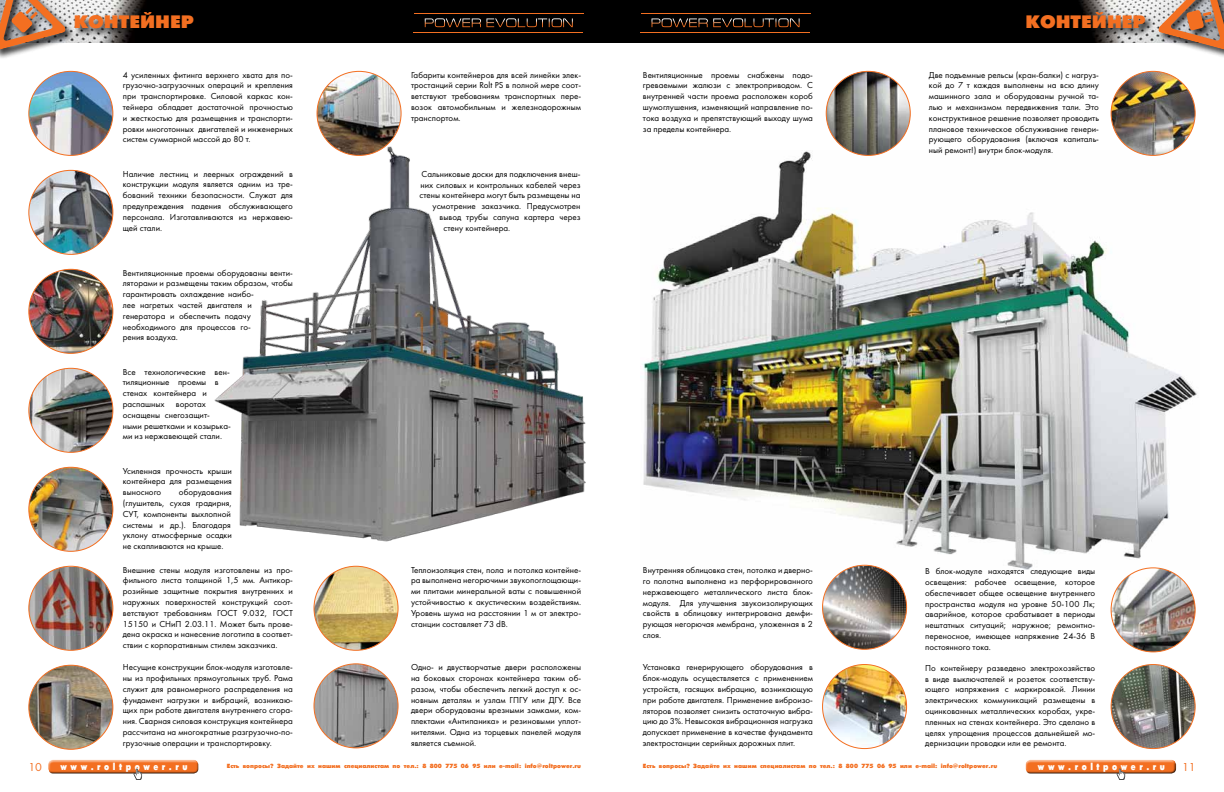
<style>
.page{position:relative;width:1224px;height:792px;background:#fff}
.page>*{position:absolute;margin:0;border:0;box-sizing:border-box;transform-origin:0 0}
.t1{font:18px "Futuris XC";color:#f36f21}
.t2{font:12px "Futura Book C";color:#f36f21}
.t3{font:9.9px "Futuris XC";letter-spacing:.45em;color:#fff;scale:.8 1}
.t4{font:9px/10.8px "Futura Book C";color:#000;text-align:justify}
.t5{font:6px "Futuris XC";color:#f36f21}
</style>
<div class="page">
<div style="left:75px;top:0;width:1083px;height:42px;background:#000"></div>
<svg style="left:435px;top:18px;width:138px;height:9px"></svg>
<hr style="left:414px;top:32px;width:169px;height:1px;background:#f36f21">
<hr style="left:414px;top:13px;width:170px;height:1px;background:#f36f21">
<svg style="left:662px;top:18px;width:138px;height:9px"></svg>
<hr style="left:640px;top:32px;width:170px;height:1px;background:#f36f21">
<hr style="left:641px;top:13px;width:169px;height:1px;background:#f36f21">
<div style="left:0;top:0;width:75px;height:59px;background:#000;opacity:.75"></div>
<svg style="left:0;top:0;width:66px;height:50px;background:#bb896c"></svg>
<div style="left:1158px;top:0;width:66px;height:59px;background:#000;opacity:.75"></div>
<svg style="left:1158px;top:0;width:66px;height:50px;background:#c08e71"></svg>
<div style="left:1025px;top:759px;width:152px;height:14px;background:#fef8f4"></div>
<div style="left:1025px;top:760px;width:152px;height:15px;background:#000;opacity:.75"></div>
<div style="left:48px;top:759px;width:151px;height:14px;background:#fef8f4"></div>
<div style="left:48px;top:760px;width:151px;height:15px;background:#000;opacity:.75"></div>
<svg style="left:1117px;top:769px;width:8px;height:11px"></svg>
<svg style="left:134px;top:769px;width:8px;height:11px"></svg>
<img style="left:214px;top:145px;width:372px;height:397px">
<div style="left:74px;top:11px;width:129px;height:27px;background:#000;opacity:.75"></div>
<div style="left:1026px;top:11px;width:129px;height:27px;background:#000;opacity:.75"></div>
<img style="left:642px;top:151px;width:555px;height:419px">
<img style="left:1111px;top:568px;width:84px;height:84px;border-radius:42px">
<img style="left:826px;top:71px;width:84px;height:84px;border-radius:42px">
<img style="left:823px;top:566px;width:84px;height:83px">
<img style="left:1111px;top:71px;width:84px;height:84px;border-radius:41px">
<img style="left:1111px;top:665px;width:84px;height:84px;border-radius:42px">
<img style="left:823px;top:665px;width:84px;height:84px;border-radius:42px">
<img style="left:29px;top:368px;width:84px;height:84px;border-radius:42px">
<img style="left:29px;top:269px;width:84px;height:84px;border-radius:42px">
<img style="left:29px;top:170px;width:84px;height:84px;border-radius:42px">
<img style="left:29px;top:71px;width:84px;height:84px;border-radius:42px">
<img style="left:317px;top:71px;width:84px;height:84px;border-radius:42px">
<img style="left:314px;top:566px;width:84px;height:84px;border-radius:42px">
<img style="left:314px;top:664px;width:84px;height:84px;border-radius:42px">
<img style="left:30px;top:567px;width:83px;height:83px">
<img style="left:29px;top:467px;width:84px;height:84px;border-radius:42px">
<img style="left:29px;top:665px;width:84px;height:84px;border-radius:42px">
<h1 class="t1" style="left:74px;top:12px;width:122px">КОНТЕЙНЕР</h1>
<h1 class="t1" style="left:1026px;top:12px;width:122px">КОНТЕЙНЕР</h1>
<p class="t4" style="left:123px;top:69px;width:172px">4 усиленных фитинга верхнего хвата для по&shy;грузочно-загрузочных операций и крепления при транспортировке. Силовой каркас кон&shy;тейнера обладает достаточной прочностью и жесткостью для размещения и транспорти&shy;ровки многотонных двигателей и инженерных систем суммарной массой до 80 т.</p>
<p class="t4" style="left:411px;top:69px;width:172px">Габариты контейнеров для всей линейки элек&shy;тростанций серии Rolt PS в полной мере соот&shy;ветствуют требованиям транспортных пере&shy;возок автомобильным и железнодорожным транспортом.</p>
<p class="t4" style="left:422px;top:169px;width:160px">Сальниковые доски для подключения внеш-</p>
<p class="t4" style="left:421px;top:179px;width:161px">них силовых и контрольных кабелей через</p>
<p class="t4" style="left:420px;top:190px;width:162px">стены контейнера могут быть размещены на</p>
<p class="t4" style="left:433px;top:201px;width:149px">усмотрение заказчика. Предусмотрен</p>
<p class="t4" style="left:440px;top:212px;width:142px">вывод трубы сапуна картера через</p>
<p class="t4" style="left:444px;top:223px;width:68px">стену контейнера.</p>
<p class="t4" style="left:123px;top:168px;width:172px">Наличие лестниц и леерных ограждений в конструкции модуля является одним из тре&shy;бований техники безопасности. Служат для предупреждения падения обслуживающего персонала. Изготавливаются из нержавею&shy;щей стали.</p>
<p class="t4" style="left:123px;top:267px;width:172px;text-align:left">Вентиляционные проемы оборудованы венти&shy;ляторами и размещены таким образом, чтобы гарантировать охлаждение наибо-<br>лее нагретых частей двигателя и генератора и обеспечить подачу необходимого для процессов го-<br>рения воздуха.</p>
<p class="t4" style="left:123px;top:366px;width:109px;text-align:left">Все технологические вен&shy;тиляционные проемы в стенах контейнера и распашных воротах оснащены снегозащит&shy;ными решетками и козырька&shy;ми из нержавеющей стали.</p>
<p class="t4" style="left:123px;top:465px;width:111px">Усиленная прочность крыши контейнера для размещения выносного</p>
<p class="t4" style="left:123px;top:487px;width:111px;text-indent:56px">оборудования (глушитель, сухая градирня, СУТ, компоненты выхлопной системы и др.). Благодаря уклону атмосферные осадки не скапливаются на крыше.</p>
<p class="t4" style="left:123px;top:564px;width:172px">Внешние стены модуля изготовлены из про&shy;фильного листа толщиной 1,5 мм. Антикор&shy;розийные защитные покрытия внутренних и наружных поверхностей конструкций соот&shy;ветствуют требованиям ГОСТ 9.032, ГОСТ 15150 и СНиП 2.03.11. Может быть прове&shy;дена окраска и нанесение логотипа в соответ&shy;ствии с корпоративным стилем заказчика.</p>
<p class="t4" style="left:123px;top:662px;width:172px">Несущие конструкции блок-модуля изготовле&shy;ны из профильных прямоугольных труб. Рама служит для равномерного распределения на фундамент нагрузки и вибраций, возникаю&shy;щих при работе двигателя внутреннего сгора&shy;ния. Сварная силовая конструкция контейнера рассчитана на многократные разгрузочно-по&shy;грузочные операции и транспортировку.</p>
<p class="t4" style="left:411px;top:564px;width:172px">Теплоизоляция стен, пола и потолка контейне&shy;ра выполнена негорючими звукопоглощающи&shy;ми плитами минеральной ваты с повышенной устойчивостью к акустическим воздействиям.<br>Уровень шума на расстоянии 1 м от электро&shy;станции составляет 73 dB.</p>
<p class="t4" style="left:411px;top:662px;width:172px">Одно- и двустворчатые двери расположены на боковых сторонах контейнера таким об&shy;разом, чтобы обеспечить легкий доступ к ос&shy;новным деталям и узлам ГПГУ или ДГУ. Все двери оборудованы врезными замками, ком&shy;плектами «Антипаника» и резиновыми уплот&shy;нителями. Одна из торцевых панелей модуля является съемной.</p>
<p class="t4" style="left:643px;top:69px;width:172px">Вентиляционные проемы снабжены подо&shy;греваемыми жалюзи с электроприводом. С внутренней части проема расположен короб шумоглушения, изменяющий направление по&shy;тока воздуха и препятствующий выходу шума за пределы контейнера.</p>
<p class="t4" style="left:643px;top:565px;width:172px">Внутренняя облицовка стен, потолка и дверно&shy;го полотна выполнена из перфорированного нержавеющего металлического листа блок&shy;модуля. Для улучшения звукоизолирующих свойств в облицовку интегрирована демфи&shy;рующая негорючая мембрана, уложенная в 2 слоя.</p>
<p class="t4" style="left:643px;top:662px;width:172px">Установка генерирующего оборудования в блок-модуль осуществляется с применением устройств, гасящих вибрацию, возникающую при работе двигателя. Применение виброизо&shy;ляторов позволяет снизить остаточную вибра&shy;цию до 3%. Невысокая вибрационная нагрузка допускает применение в качестве фундамента электростанции серийных дорожных плит.</p>
<p class="t4" style="left:929px;top:69px;width:172px">Две подъемные рельсы (кран-балки) с нагруз&shy;кой до 7 т каждая выполнены на всю длину машинного зала и оборудованы ручной та&shy;лью и механизмом передвижения тали. Это конструктивное решение позволяет проводить плановое техническое обслуживание генери&shy;рующего оборудования (включая капиталь&shy;ный ремонт!) внутри блок-модуля.</p>
<p class="t4" style="left:925px;top:566px;width:172px">В блок-модуле находятся следующие виды освещения: рабочее освещение, которое обеспечивает общее освещение внутреннего пространства модуля на уровне 50-100 Лк; аварийное, которое срабатывает в периоды нештатных ситуаций; наружное; ремонтно&shy;переносное, имеющее напряжение 24-36 В постоянного тока.</p>
<p class="t4" style="left:925px;top:663px;width:172px">По контейнеру разведено электрохозяйство в виде выключателей и розеток соответству&shy;ющего напряжения с маркировкой. Линии электрических коммуникаций размещены в оцинкованных металлических коробах, укре&shy;пленных на стенах контейнера. Это сделано в целях упрощения процессов дальнейшей мо&shy;дернизации проводки или ее ремонта.</p>
<h2 class="t2" style="left:28px;top:760px;width:15px">10</h2>
<p class="t3" style="left:61px;top:761px;width:160px">www.roltpower.ru</p>
<p class="t5" style="left:227px;top:763px;width:356px">Есть вопросы? Задайте их нашим специалистам по тел.: 8 800 775 06 95 или e-mail: info@roltpower.ru</p>
<p class="t5" style="left:643px;top:763px;width:356px">Есть вопросы? Задайте их нашим специалистам по тел.: 8 800 775 06 95 или e-mail: info@roltpower.ru</p>
<p class="t3" style="left:1038px;top:761px;width:160px">www.roltpower.ru</p>
<h2 class="t2" style="left:1182px;top:761px;width:15px">11</h2>
</div>
